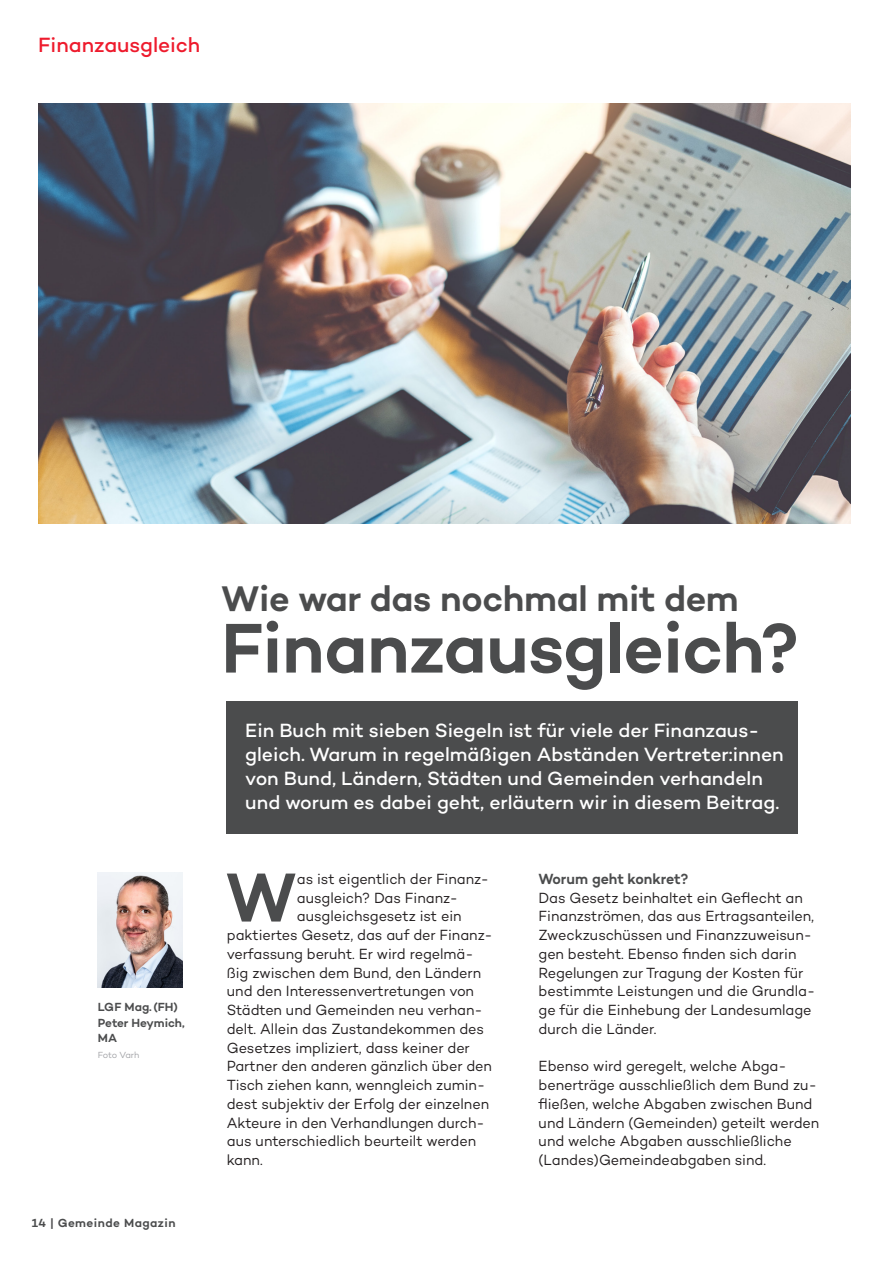
<style>
.page{position:relative;width:893px;height:1263px;background:#fff}
.page>*{position:absolute;margin:0;border:0;box-sizing:border-box;transform-origin:0 0}
.t1{font:600 71.55px "Campton";letter-spacing:-.01em;color:#4b4c4d}
.t2{font:600 70.2px "Campton";color:#4b4c4d;scale:.96 1}
.t3{font:600 36.3px "Campton";letter-spacing:-.01em;color:#4b4c4d}
.t4{font:500 21px "Campton";color:#ee1b2d}
.t5{font:500 19.5px/24px "Campton";letter-spacing:-.005em;color:#fff}
.t6{font:15px/18.8px "Campton";letter-spacing:-.005em;color:#231f20;scale:.96 1}
.t7{font:600 15px "Campton";letter-spacing:-.005em;color:#4b4c4d;scale:.96 1}
.t8{font:600 12px/15.6px "Campton";letter-spacing:-.005em;color:#4b4c4d}
.t9{font:600 12px "Campton";letter-spacing:.04em;color:#4b4c4d}
.t10{font:9px "Campton";letter-spacing:-.02em;color:#a3a4a8}
</style>
<div class="page">
<img style="left:98px;top:872px;width:85px;height:115px">
<div style="left:227px;top:701px;width:571px;height:132px;background:#4b4c4d"></div>
<img style="left:38px;top:103px;width:812px;height:420px">
<h3 class="t4" style="left:38px;top:32px;width:163px">Finanzausgleich</h3>
<p class="t8" style="left:98px;top:999px;width:88px">LGF Mag. (FH)<br>Peter Heymich,<br>MA</p>
<p class="t10" style="left:98px;top:1049px;width:43px">Foto Varh</p>
<p class="t9" style="left:32px;top:1215px;width:145px">14 | Gemeinde Magazin</p>
<h3 class="t3" style="left:221px;top:575px;width:519px">Wie war das nochmal mit dem</h3>
<h1 class="t1" style="left:221px;top:603px;width:579px">Finanzausgleich?</h1>
<h3 class="t5" style="left:245px;top:718px;width:540px">Ein Buch mit sieben Siegeln ist für viele der Finanzaus&shy;gleich. Warum in regelmäßigen Abständen Vertreter:innen von Bund, Ländern, Städten und Gemeinden verhandeln und worum es dabei geht, erläutern wir in diesem Beitrag.</h3>
<h2 class="t2" style="left:225px;top:852px;width:76px">W</h2>
<p class="t6" style="left:297px;top:869px;width:202px">as ist eigentlich der Finanz-</p>
<p class="t6" style="left:297px;top:888px;width:169px">ausgleich? Das Finanz-</p>
<p class="t6" style="left:297px;top:906px;width:173px">ausgleichsgesetz ist ein</p>
<p class="t6" style="left:227px;top:925px;width:278px">paktiertes Gesetz, das auf der Finanz-</p>
<p class="t6" style="left:227px;top:944px;width:258px">verfassung beruht. Er wird regelmä-</p>
<p class="t6" style="left:227px;top:963px;width:267px">ßig zwischen dem Bund, den Ländern</p>
<p class="t6" style="left:227px;top:981px;width:259px">und den Interessenvertretungen von</p>
<p class="t6" style="left:227px;top:1000px;width:268px">Städten und Gemeinden neu verhan-</p>
<p class="t6" style="left:227px;top:1019px;width:269px">delt. Allein das Zustandekommen des</p>
<p class="t6" style="left:227px;top:1038px;width:255px">Gesetzes impliziert, dass keiner der</p>
<p class="t6" style="left:227px;top:1056px;width:278px">Partner den anderen gänzlich über den</p>
<p class="t6" style="left:227px;top:1075px;width:271px">Tisch ziehen kann, wenngleich zumin-</p>
<p class="t6" style="left:227px;top:1094px;width:275px">dest subjektiv der Erfolg der einzelnen</p>
<p class="t6" style="left:227px;top:1113px;width:270px">Akteure in den Verhandlungen durch-</p>
<p class="t6" style="left:227px;top:1131px;width:261px">aus unterschiedlich beurteilt werden</p>
<p class="t6" style="left:227px;top:1150px;width:39px">kann.</p>
<p class="t7" style="left:539px;top:869px;width:157px">Worum geht konkret?</p>
<p class="t6" style="left:539px;top:888px;width:290px">Das Gesetz beinhaltet ein Geflecht an Finanzströmen, das aus Ertragsanteilen, Zweckzuschüssen und Finanzzuweisun&shy;gen besteht. Ebenso finden sich darin Regelungen zur Tragung der Kosten für bestimmte Leistungen und die Grundla&shy;ge für die Einhebung der Landesumlage durch die Länder.</p>
<p class="t6" style="left:539px;top:1056px;width:294px">Ebenso wird geregelt, welche Abga&shy;benerträge ausschließlich dem Bund zu&shy;fließen, welche Abgaben zwischen Bund und Ländern (Gemeinden) geteilt werden und welche Abgaben ausschließliche (Landes)Gemeindeabgaben sind.</p>
</div>
